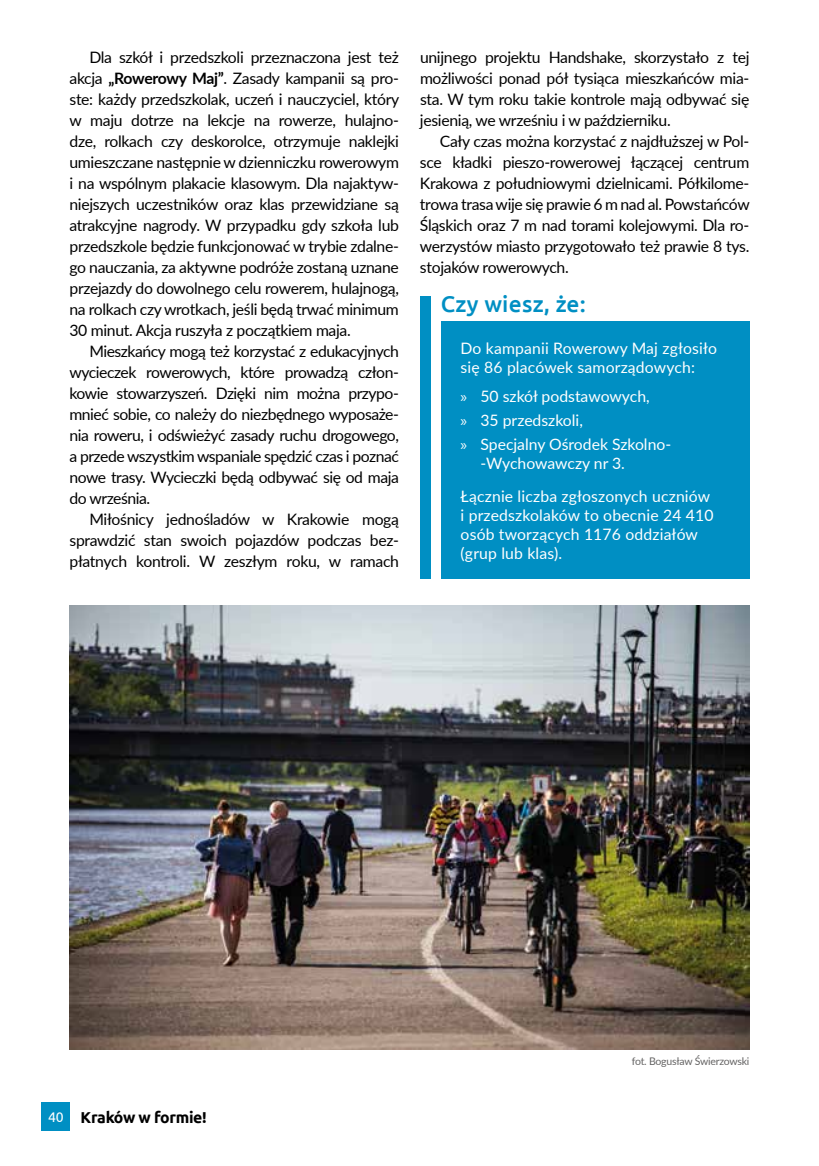
<style>
.page{position:relative;width:819px;height:1166px;background:#fff}
.page>*{position:absolute;margin:0;border:0;box-sizing:border-box;transform-origin:0 0}
.t1{font:500 22.75px "Ubuntu";letter-spacing:.01em;color:#008fc3}
.t2{font:15.75px/21px "Lato";letter-spacing:-.02em;color:#000;text-align:justify}
.t3{font:15.75px/18.9px "Lato";letter-spacing:.01em;color:#fff}
.t4{font:700 15.75px "Ubuntu";letter-spacing:-.02em;color:#000}
.t5{font:10.5px "Lato";letter-spacing:-.02em;color:#646363}
.s1{font-weight:700}
.s2{font-family:"Myriad Pro"}
.s3{font-weight:400;font-size:14px;color:#fff}
</style>
<div class="page">
<img style="left:69px;top:605px;width:680px;height:444px">
<div style="left:441px;top:322px;width:308px;height:257px;background:#008fc3"></div>
<div style="left:420px;top:296px;width:10px;height:283px;background:#008fc3"></div>
<div style="left:41px;top:1102px;width:29px;height:29px;background:#008fc3"></div>
<p class="t2" style="left:69px;top:46px;width:331px;text-indent:20px">Dla szkół i przedszkoli przeznaczona jest też akcja <span class="s1">„Rowerowy Maj”</span>. Zasady kampanii są pro&shy;ste: każdy przedszkolak, uczeń i nauczyciel, który w maju dotrze na lekcje na rowerze, hulajno&shy;dze, rolkach czy deskorolce, otrzymuje naklejki umieszczane następnie w dzienniczku rowerowym i na wspólnym plakacie klasowym. Dla najaktyw&shy;niejszych uczestników oraz klas przewidziane są atrakcyjne nagrody. W przypadku gdy szkoła lub przedszkole będzie funkcjonować w trybie zdalne&shy;go nauczania, za aktywne podróże zostaną uznane przejazdy do dowolnego celu rowerem, hulajnogą, na rolkach czy wrotkach, jeśli będą trwać minimum 30 minut. Akcja ruszyła z początkiem maja.</p>
<p class="t2" style="left:69px;top:340px;width:331px;text-indent:20px">Mieszkańcy mogą też korzystać z edukacyjnych wycieczek rowerowych, które prowadzą człon&shy;kowie stowarzyszeń. Dzięki nim można przypo&shy;mnieć sobie, co należy do niezbędnego wyposaże&shy;nia roweru, i odświeżyć zasady ruchu drogowego, a przede wszystkim wspaniale spędzić czas i poznać nowe trasy. Wycieczki będą odbywać się od maja do września.</p>
<p class="t2" style="left:69px;top:508px;width:331px;text-indent:20px">Miłośnicy jednośladów w Krakowie mogą sprawdzić stan swoich pojazdów podczas bez&shy;płatnych kontroli. W zeszłym roku, w ramach</p>
<p class="t2" style="left:420px;top:46px;width:331px">unijnego projektu Handshake, skorzystało z tej możliwości ponad pół tysiąca mieszkańców mia&shy;sta. W tym roku takie kontrole mają odbywać się jesienią, we wrześniu i w październiku.</p>
<p class="t2" style="left:420px;top:130px;width:331px;text-indent:20px">Cały czas można korzystać z najdłuższej w Pol&shy;sce kładki pieszo-rowerowej łączącej centrum Krakowa z południowymi dzielnicami. Półkilome&shy;trowa trasa wije się prawie 6 m nad al. Powstańców Śląskich oraz 7 m nad torami kolejowymi. Dla ro&shy;werzystów miasto przygotowało też prawie 8 tys. stojaków rowerowych.</p>
<h1 class="t1" style="left:441px;top:289px;width:147px">Czy wiesz, że:</h1>
<p class="t3" style="left:460px;top:338px;width:258px">Do kampanii Rowerowy Maj zgłosiło się 86 placówek samorządowych:</p>
<p class="t3" style="left:460px;top:384px;width:212px;line-height:23.8px"><span class="s2">»</span> 50 szkół podstawowych,<br><span class="s2">»</span> 35 przedszkoli,<br><span class="s2">»</span> Specjalny Ośrodek Szkolno-</p>
<p class="t3" style="left:460px;top:445px;width:251px;line-height:33.8px;text-indent:20px">-Wychowawczy nr 3.<br>Łącznie liczba zgłoszonych uczniów</p>
<p class="t3" style="left:460px;top:505px;width:254px">i przedszkolaków to obecnie 24 410 osób tworzących 1176 oddziałów (grup lub klas).</p>
<p class="t4" style="left:48px;top:1108px;width:160px"><span class="s3">40</span> Kraków w formie!</p>
<p class="t5" style="left:631px;top:1054px;width:119px">fot. Bogusław Świerzowski</p>
</div>
